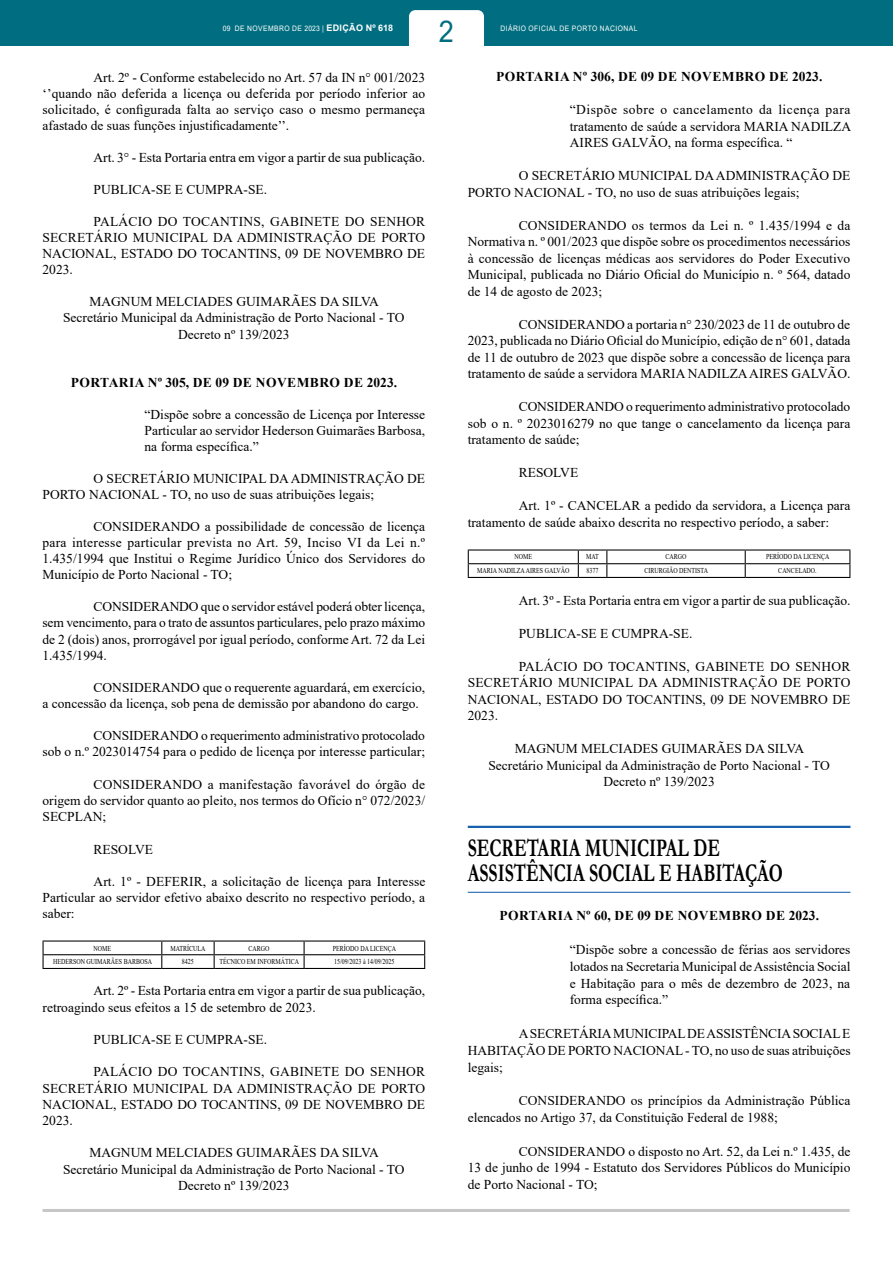
<style>
.page{position:relative;width:893px;height:1263px;background:#fff}
.page>*{position:absolute;margin:0;border:0;box-sizing:border-box;transform-origin:0 0}
.t1{font:30px "Arial";color:#006e80;scale:.9 1}
.t2{font:700 25.5px/25.5px "Garamond";color:#000;scale:.7 1}
.t3{font:13.5px/16px "Times New Roman";color:#000;text-align:justify}
.t4{font:700 13.5px "Times New Roman";letter-spacing:.035em;color:#000}
.t5{font:7.5px "Times New Roman";color:#000;scale:.8 1}
.t6{font:7.5px "Arial";letter-spacing:.065em;color:#fff;scale:.9 1}
.s1{font-weight:700;font-size:9px}
</style>
<div class="page">
<div style="left:0;top:0;width:893px;height:46px;background:#006e80"></div>
<div style="left:409px;top:10px;width:75px;height:57px;background:#fff;border-radius:6px"></div>
<hr style="left:43px;top:1209px;width:807px;height:3px;background:#c6c6c6">
<hr style="left:43px;top:954px;width:119px;height:1px;background:#000">
<hr style="left:162px;top:954px;width:52px;height:1px;background:#000">
<svg style="left:161px;top:941px;width:1px;height:27px"></svg>
<hr style="left:214px;top:954px;width:90px;height:1px;background:#000">
<svg style="left:214px;top:941px;width:1px;height:27px"></svg>
<hr style="left:304px;top:954px;width:121px;height:1px;background:#000">
<svg style="left:304px;top:941px;width:1px;height:27px"></svg>
<hr style="left:43px;top:940px;width:119px;height:1px;background:#000">
<hr style="left:162px;top:940px;width:52px;height:1px;background:#000">
<hr style="left:214px;top:940px;width:90px;height:1px;background:#000">
<hr style="left:304px;top:940px;width:121px;height:1px;background:#000">
<svg style="left:43px;top:941px;width:1px;height:27px"></svg>
<svg style="left:424px;top:941px;width:1px;height:27px"></svg>
<hr style="left:43px;top:968px;width:119px;height:1px;background:#000">
<hr style="left:162px;top:968px;width:52px;height:1px;background:#000">
<hr style="left:214px;top:968px;width:90px;height:1px;background:#000">
<hr style="left:304px;top:968px;width:121px;height:1px;background:#000">
<hr style="left:468px;top:826px;width:382px;height:2px;background:#1961ac">
<hr style="left:468px;top:892px;width:382px;height:1px;background:#1961ac">
<hr style="left:468px;top:563px;width:110px;height:1px;background:#000">
<hr style="left:607px;top:563px;width:138px;height:1px;background:#000">
<hr style="left:745px;top:563px;width:105px;height:1px;background:#000">
<svg style="left:745px;top:550px;width:1px;height:27px"></svg>
<hr style="left:468px;top:549px;width:110px;height:1px;background:#000">
<hr style="left:607px;top:549px;width:138px;height:1px;background:#000">
<hr style="left:745px;top:549px;width:105px;height:1px;background:#000">
<svg style="left:468px;top:550px;width:1px;height:27px"></svg>
<svg style="left:849px;top:550px;width:1px;height:27px"></svg>
<hr style="left:468px;top:577px;width:110px;height:1px;background:#000">
<svg style="left:578px;top:549px;width:29px;height:29px"></svg>
<hr style="left:607px;top:577px;width:138px;height:1px;background:#000">
<hr style="left:745px;top:577px;width:105px;height:1px;background:#000">
<h1 class="t1" style="left:439px;top:11px;width:18px">2</h1>
<p class="t6" style="left:223px;top:24px;width:191px">09 DE NOVEMBRO DE 2023 | <span class="s1">EDIÇÃO Nº 618</span></p>
<p class="t6" style="left:501px;top:24px;width:154px">DIÁRIO OFICIAL DE PORTO NACIONAL</p>
<p class="t3" style="left:43px;top:69px;width:384px;text-indent:51px">Art. 2º - Conforme estabelecido no Art. 57 da IN n° 001/2023 ‘’quando não deferida a licença ou deferida por período inferior ao solicitado, é configurada falta ao serviço caso o mesmo permaneça afastado de suas funções injustificadamente’’.</p>
<p class="t3" style="left:94px;top:149px;width:333px">Art. 3° - Esta Portaria entra em vigor a partir de sua publicação.</p>
<p class="t3" style="left:94px;top:181px;width:175px">PUBLICA-SE E CUMPRA-SE.</p>
<p class="t3" style="left:43px;top:213px;width:384px;text-indent:51px">PALÁCIO DO TOCANTINS, GABINETE DO SENHOR SECRETÁRIO MUNICIPAL DA ADMINISTRAÇÃO DE PORTO NACIONAL, ESTADO DO TOCANTINS, 09 DE NOVEMBRO DE 2023.</p>
<p class="t3" style="left:63px;top:293px;width:343px;text-align:center">MAGNUM MELCIADES GUIMARÃES DA SILVA<br>Secretário Municipal da Administração de Porto Nacional - TO<br>Decreto nº 139/2023</p>
<p class="t4" style="left:71px;top:372px;width:328px">PORTARIA Nº 305, DE 09 DE NOVEMBRO DE 2023.</p>
<p class="t3" style="left:145px;top:406px;width:282px">“Dispõe sobre a concessão de Licença por Interesse Particular ao servidor Hederson Guimarães Barbosa, na forma específica.”</p>
<p class="t3" style="left:42px;top:470px;width:384px;text-indent:51px">O SECRETÁRIO MUNICIPAL DA ADMINISTRAÇÃO DE<br>PORTO NACIONAL - TO, no uso de suas atribuições legais;</p>
<p class="t3" style="left:42px;top:518px;width:384px;text-indent:51px">CONSIDERANDO a possibilidade de concessão de licença para interesse particular prevista no Art. 59, Inciso VI da Lei n.º 1.435/1994 que Institui o Regime Jurídico Único dos Servidores do Município de Porto Nacional - TO;</p>
<p class="t3" style="left:42px;top:598px;width:384px;text-indent:51px">CONSIDERANDO que o servidor estável poderá obter licença, sem vencimento, para o trato de assuntos particulares, pelo prazo máximo de 2 (dois) anos, prorrogável por igual período, conforme Art. 72 da Lei 1.435/1994.</p>
<p class="t3" style="left:42px;top:679px;width:384px;text-indent:51px">CONSIDERANDO que o requerente aguardará, em exercício, a concessão da licença, sob pena de demissão por abandono do cargo.</p>
<p class="t3" style="left:42px;top:727px;width:384px;text-align:right">CONSIDERANDO o requerimento administrativo protocolado<br>sob o n.º 2023014754 para o pedido de licença por interesse particular;</p>
<p class="t3" style="left:42px;top:776px;width:384px;text-indent:51px">CONSIDERANDO a manifestação favorável do órgão de origem do servidor quanto ao pleito, nos termos do Ofício n° 072/2023/ SECPLAN;</p>
<p class="t3" style="left:94px;top:840px;width:61px">RESOLVE</p>
<p class="t3" style="left:42px;top:873px;width:384px;text-indent:51px">Art. 1º - DEFERIR, a solicitação de licença para Interesse Particular ao servidor efetivo abaixo descrito no respectivo período, a saber:</p>
<p class="t5" style="left:94px;top:943px;width:24px">NOME</p>
<p class="t5" style="left:171px;top:943px;width:45px">MATRÍCULA</p>
<p class="t5" style="left:249px;top:943px;width:28px">CARGO</p>
<p class="t5" style="left:333px;top:943px;width:81px">PERÍODO DA LICENÇA</p>
<p class="t5" style="left:53px;top:956px;width:125px">HEDERSON GUIMARÃES BARBOSA</p>
<p class="t5" style="left:182px;top:956px;width:16px">8425</p>
<p class="t5" style="left:219px;top:956px;width:101px">TÉCNICO EM INFORMÁTICA</p>
<p class="t5" style="left:334px;top:956px;width:77px">15/09/2023 à 14/09/2025</p>
<p class="t3" style="left:43px;top:982px;width:384px;text-indent:51px">Art. 2º - Esta Portaria entra em vigor a partir de sua publicação, retroagindo seus efeitos a 15 de setembro de 2023.</p>
<p class="t3" style="left:94px;top:1031px;width:175px">PUBLICA-SE E CUMPRA-SE.</p>
<p class="t3" style="left:43px;top:1063px;width:384px;text-indent:51px">PALÁCIO DO TOCANTINS, GABINETE DO SENHOR SECRETÁRIO MUNICIPAL DA ADMINISTRAÇÃO DE PORTO NACIONAL, ESTADO DO TOCANTINS, 09 DE NOVEMBRO DE 2023.</p>
<p class="t3" style="left:63px;top:1144px;width:343px;text-align:center">MAGNUM MELCIADES GUIMARÃES DA SILVA<br>Secretário Municipal da Administração de Porto Nacional - TO<br>Decreto nº 139/2023</p>
<p class="t4" style="left:496px;top:67px;width:328px">PORTARIA Nº 306, DE 09 DE NOVEMBRO DE 2023.</p>
<p class="t3" style="left:570px;top:101px;width:283px;line-height:16.5px">“Dispõe sobre o cancelamento da licença para tratamento de saúde a servidora MARIA NADILZA AIRES GALVÃO, na forma específica. “</p>
<p class="t3" style="left:468px;top:167px;width:384px;line-height:16.5px;text-indent:51px">O SECRETÁRIO MUNICIPAL DA ADMINISTRAÇÃO DE<br>PORTO NACIONAL - TO, no uso de suas atribuições legais;</p>
<p class="t3" style="left:468px;top:217px;width:384px;line-height:16.5px;text-indent:51px">CONSIDERANDO os termos da Lei n. º 1.435/1994 e da Normativa n. º 001/2023 que dispõe sobre os procedimentos necessários à concessão de licenças médicas aos servidores do Poder Executivo Municipal, publicada no Diário Oficial do Município n. º 564, datado de 14 de agosto de 2023;</p>
<p class="t3" style="left:468px;top:316px;width:384px;line-height:16.5px;text-indent:51px">CONSIDERANDO a portaria n° 230/2023 de 11 de outubro de 2023, publicada no Diário Oficial do Município, edição de n° 601, datada de 11 de outubro de 2023 que dispõe sobre a concessão de licença para tratamento de saúde a servidora MARIA NADILZA AIRES GALVÃO.</p>
<p class="t3" style="left:468px;top:398px;width:384px;line-height:16.5px;text-indent:51px">CONSIDERANDO o requerimento administrativo protocolado sob o n. º 2023016279 no que tange o cancelamento da licença para tratamento de saúde;</p>
<p class="t3" style="left:519px;top:464px;width:61px">RESOLVE</p>
<p class="t3" style="left:468px;top:497px;width:384px;line-height:16.5px;text-indent:51px">Art. 1º - CANCELAR a pedido da servidora, a Licença para tratamento de saúde abaixo descrita no respectivo período, a saber:</p>
<p class="t5" style="left:514px;top:552px;width:24px">NOME</p>
<p class="t5" style="left:586px;top:552px;width:17px">MAT</p>
<p class="t5" style="left:665px;top:552px;width:28px">CARGO</p>
<p class="t5" style="left:766px;top:552px;width:81px">PERÍODO DA LICENÇA</p>
<p class="t5" style="left:477px;top:565px;width:117px">MARIA NADILZA AIRES GALVÃO</p>
<p class="t5" style="left:587px;top:565px;width:16px">8377</p>
<p class="t5" style="left:644px;top:565px;width:81px">CIRURGIÃO DENTISTA</p>
<p class="t5" style="left:778px;top:565px;width:50px">CANCELADO.</p>
<p class="t3" style="left:519px;top:592px;width:333px">Art. 3º - Esta Portaria entra em vigor a partir de sua publicação.</p>
<p class="t3" style="left:519px;top:625px;width:175px">PUBLICA-SE E CUMPRA-SE.</p>
<p class="t3" style="left:468px;top:658px;width:384px;line-height:16.5px;text-indent:51px">PALÁCIO DO TOCANTINS, GABINETE DO SENHOR SECRETÁRIO MUNICIPAL DA ADMINISTRAÇÃO DE PORTO NACIONAL, ESTADO DO TOCANTINS, 09 DE NOVEMBRO DE 2023.</p>
<p class="t3" style="left:488px;top:740px;width:343px;line-height:16.5px;text-align:center">MAGNUM MELCIADES GUIMARÃES DA SILVA<br>Secretário Municipal da Administração de Porto Nacional - TO<br>Decreto nº 139/2023</p>
<h2 class="t2" style="left:468px;top:835px;width:452px">SECRETARIA MUNICIPAL DE<br>ASSISTÊNCIA SOCIAL E HABITAÇÃO</h2>
<p class="t4" style="left:499px;top:906px;width:321px">PORTARIA Nº 60, DE 09 DE NOVEMBRO DE 2023.</p>
<p class="t3" style="left:570px;top:940px;width:282px;line-height:16.8px">“Dispõe sobre a concessão de férias aos servidores lotados na Secretaria Municipal de Assistência Social e Habitação para o mês de dezembro de 2023, na forma específica.”</p>
<p class="t3" style="left:468px;top:1024px;width:384px;line-height:16.8px;text-indent:51px">A SECRETÁRIA MUNICIPAL DE ASSISTÊNCIA SOCIAL E HABITAÇÃO DE PORTO NACIONAL - TO, no uso de suas atribuições legais;</p>
<p class="t3" style="left:468px;top:1092px;width:384px;line-height:16.8px;text-indent:51px">CONSIDERANDO os princípios da Administração Pública elencados no Artigo 37, da Constituição Federal de 1988;</p>
<p class="t3" style="left:468px;top:1142px;width:384px;line-height:16.8px;text-indent:51px">CONSIDERANDO o disposto no Art. 52, da Lei n.º 1.435, de 13 de junho de 1994 - Estatuto dos Servidores Públicos do Município de Porto Nacional - TO;</p>
</div>
